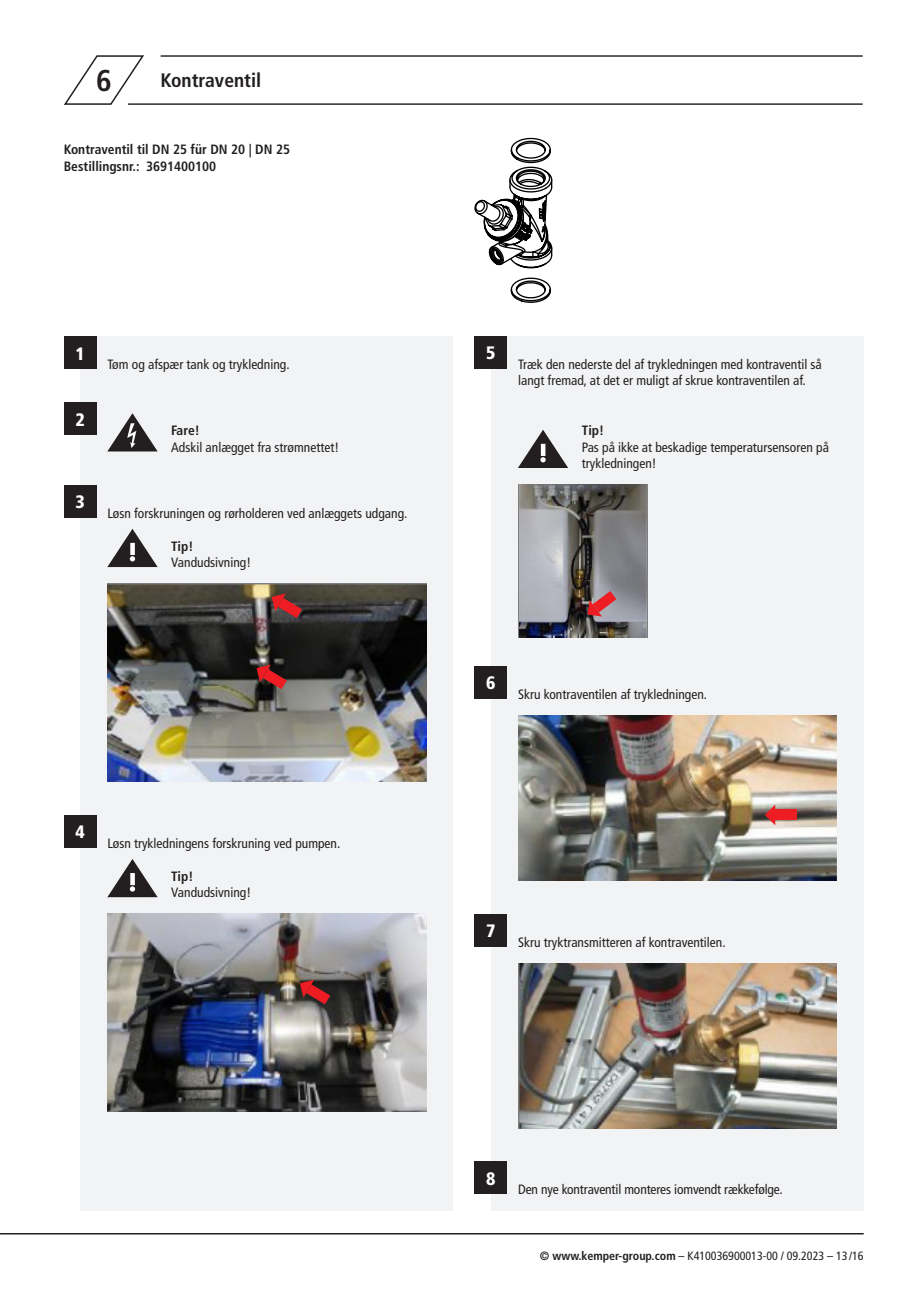
<style>
.page{position:relative;width:919px;height:1289px;background:#fff}
.page>*{position:absolute;margin:0;border:0;box-sizing:border-box;transform-origin:0 0}
.numbers_montageschritte_20pt_bold{font:700 condensed 30px "Frutiger LT Com";color:#231f20}
.headline_montageschritte_13pt_bold{font:700 condensed 19.5px "Frutiger LT Com";color:#231f20}
.numbers_white_12pt_black{font:900 condensed 18px "Frutiger LT Com";color:#fff}
.bodycopy_9pt_57Condensed{font:condensed 13.5px/16.5px "Frutiger LT Com";color:#231f20}
.bodycopy_9pt_57Condensed-2{font:700 condensed 13.5px "Frutiger LT Com";color:#231f20}
.t1{font:condensed 12px "Frutiger LT Com";color:#231f20}
.s1{font-weight:700}
</style>
<div class="page">
<hr style="left:0;top:1232px;width:863px;height:2px;background:#231f20">
<div style="left:80px;top:336px;width:373px;height:874px;background:#f2f3f4"></div>
<div style="left:491px;top:336px;width:372px;height:874px;background:#f2f3f4"></div>
<hr style="left:161px;top:55px;width:701px;height:2px;background:#231f20">
<hr style="left:128px;top:103px;width:734px;height:2px;background:#231f20">
<svg style="left:64px;top:55px;width:81px;height:50px"></svg>
<svg style="left:107px;top:413px;width:51px;height:38px"></svg>
<div style="left:64px;top:336px;width:33px;height:33px;background:#231f20"></div>
<div style="left:474px;top:666px;width:33px;height:32px;background:#231f20"></div>
<div style="left:474px;top:914px;width:33px;height:32px;background:#231f20"></div>
<div style="left:474px;top:1161px;width:33px;height:32px;background:#231f20"></div>
<div style="left:64px;top:402px;width:33px;height:33px;background:#231f20"></div>
<div style="left:64px;top:485px;width:33px;height:32px;background:#231f20"></div>
<div style="left:474px;top:336px;width:33px;height:32px;background:#231f20"></div>
<div style="left:64px;top:815px;width:33px;height:32px;background:#231f20"></div>
<svg style="left:107px;top:529px;width:51px;height:38px"></svg>
<svg style="left:518px;top:430px;width:50px;height:38px"></svg>
<svg style="left:107px;top:859px;width:51px;height:38px"></svg>
<img style="left:107px;top:583px;width:319px;height:198px">
<img style="left:518px;top:484px;width:129px;height:153px">
<img style="left:107px;top:913px;width:319px;height:198px">
<svg style="left:256px;top:664px;width:31px;height:25px"></svg>
<svg style="left:587px;top:591px;width:29px;height:25px"></svg>
<svg style="left:272px;top:593px;width:30px;height:25px"></svg>
<svg style="left:300px;top:979px;width:30px;height:25px"></svg>
<img style="left:518px;top:715px;width:318px;height:165px">
<img style="left:519px;top:963px;width:317px;height:165px">
<svg style="left:764px;top:804px;width:11px;height:21px"></svg>
<div style="left:775px;top:809px;width:22px;height:11px;background:#ee1d23"></div>
<svg style="left:474px;top:137px;width:79px;height:166px"></svg>
<p class="numbers_montageschritte_20pt_bold" style="left:96px;top:62px;width:17px">6</p>
<p class="headline_montageschritte_13pt_bold" style="left:161px;top:68px;width:102px">Kontraventil</p>
<p class="bodycopy_9pt_57Condensed-2" style="left:64px;top:141px;width:228px">Kontraventil til DN 25 für DN 20 | DN 25</p>
<p class="bodycopy_9pt_57Condensed-2" style="left:64px;top:158px;width:154px">Bestillingsnr.: 3691400100</p>
<p class="numbers_white_12pt_black" style="left:76px;top:342px;width:11px">1</p>
<p class="numbers_white_12pt_black" style="left:76px;top:408px;width:11px">2</p>
<p class="numbers_white_12pt_black" style="left:76px;top:491px;width:11px">3</p>
<p class="bodycopy_9pt_57Condensed" style="left:107px;top:356px;width:184px">Tøm og afspær tank og trykledning.</p>
<p class="bodycopy_9pt_57Condensed-2" style="left:171px;top:422px;width:30px">Fare!</p>
<p class="bodycopy_9pt_57Condensed" style="left:171px;top:438px;width:169px">Adskil anlægget fra strømnettet!</p>
<p class="bodycopy_9pt_57Condensed" style="left:107px;top:504px;width:301px">Løsn forskruningen og rørholderen ved anlæggets udgang.</p>
<p class="bodycopy_9pt_57Condensed" style="left:171px;top:537px;width:82px"><span class="s1">Tip!<br></span>Vandudsivning!</p>
<p class="numbers_white_12pt_black" style="left:76px;top:821px;width:11px">4</p>
<p class="bodycopy_9pt_57Condensed" style="left:107px;top:834px;width:234px">Løsn trykledningens forskruning ved pumpen.</p>
<p class="bodycopy_9pt_57Condensed" style="left:171px;top:867px;width:82px"><span class="s1">Tip!<br></span>Vandudsivning!</p>
<p class="numbers_white_12pt_black" style="left:486px;top:341px;width:11px">5</p>
<p class="bodycopy_9pt_57Condensed" style="left:518px;top:356px;width:305px">Træk den nederste del af trykledningen med kontraventil så langt fremad, at det er muligt af skrue kontraventilen af.</p>
<p class="bodycopy_9pt_57Condensed" style="left:582px;top:422px;width:248px"><span class="s1">Tip!<br></span>Pas på ikke at beskadige temperatursensoren på trykledningen!</p>
<p class="numbers_white_12pt_black" style="left:486px;top:671px;width:11px">6</p>
<p class="bodycopy_9pt_57Condensed" style="left:518px;top:686px;width:190px">Skru kontraventilen af trykledningen.</p>
<p class="numbers_white_12pt_black" style="left:486px;top:920px;width:11px">7</p>
<p class="bodycopy_9pt_57Condensed" style="left:518px;top:933px;width:209px">Skru tryktransmitteren af kontraventilen.</p>
<p class="numbers_white_12pt_black" style="left:486px;top:1167px;width:11px">8</p>
<p class="bodycopy_9pt_57Condensed" style="left:518px;top:1181px;width:266px">Den nye kontraventil monteres iomvendt rækkefølge.</p>
<p class="t1" style="left:540px;top:1248px;width:325px"><span class="s1">© www.kemper-group.com</span> – K410036900013-00 / 09.2023 – 13 /16</p>
</div>
